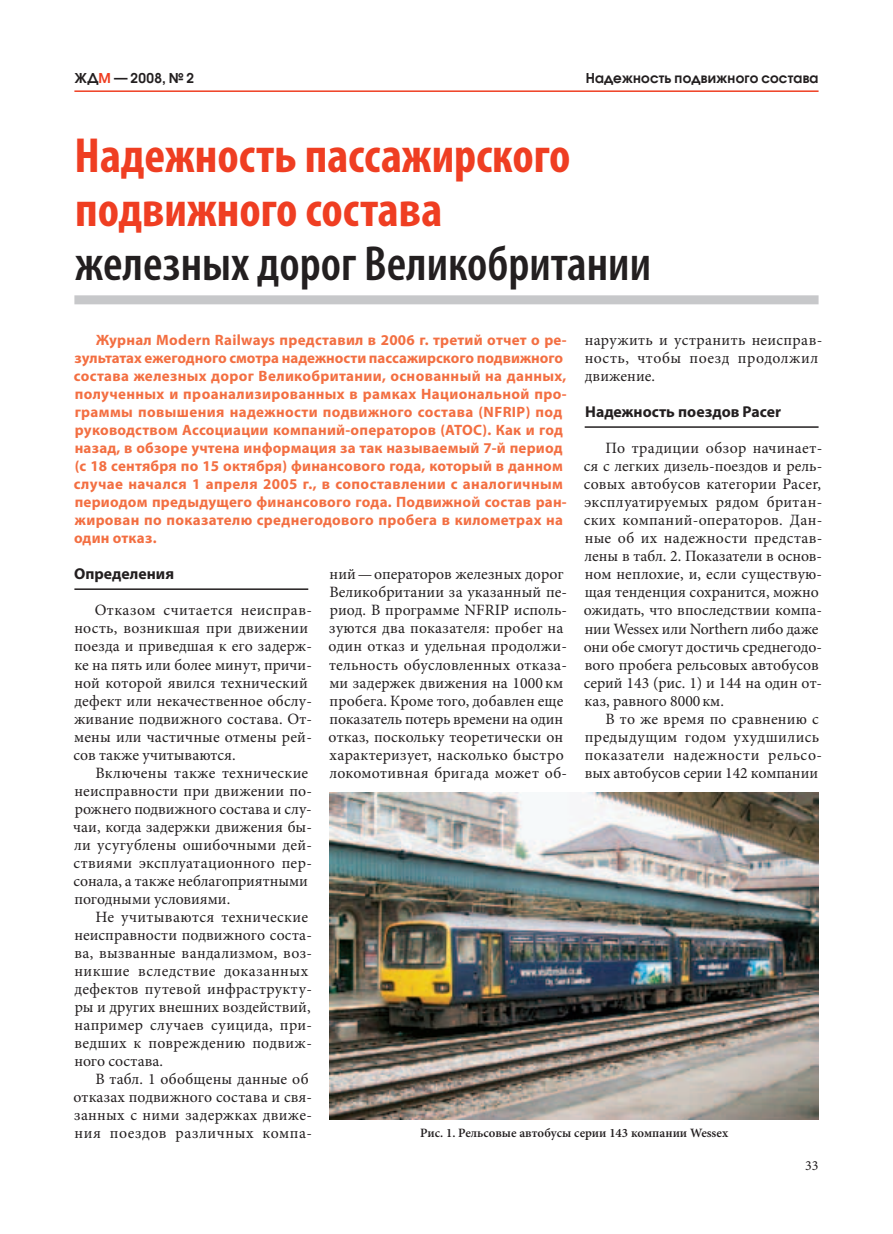
<style>
.page{position:relative;width:893px;height:1234px;background:#fff}
.page>*{position:absolute;margin:0;border:0;box-sizing:border-box;transform-origin:0 0}
.t1{font:700 condensed 49.5px/54px "Myriad Pro";color:#ef3e22}
.t2{font:600 condensed 49.5px "Myriad Pro";color:#231f20}
.t3{font:15.75px/18px "Minion Pro";letter-spacing:.01em;color:#231f20}
.t4{font:700 15.75px "Myriad Pro";color:#231f20}
.t5{font:700 15px/18px "Myriad Pro";letter-spacing:.02em;color:#f36f42}
.t6{font:13.95px "Minion Pro";color:#231f20}
.t7{font:600 13.5px "Avant Garde Gothic C";letter-spacing:.01em;color:#231f20}
.t8{font:600 12.75px "Minion Pro";color:#231f20}
.s1{color:#ef3e22}
</style>
<div class="page">
<hr style="left:74px;top:90px;width:745px;height:2px;background:#ef3e22">
<hr style="left:74px;top:588px;width:234px;height:1px;background:#231f20">
<hr style="left:585px;top:426px;width:234px;height:1px;background:#231f20">
<img style="left:330px;top:792px;width:489px;height:327px">
<div style="left:74px;top:295px;width:745px;height:9px;background:#c7c8ca"></div>
<p class="t7" style="left:74px;top:70px;width:121px">ЖД<span class="s1">М</span> — 2008, № 2</p>
<p class="t7" style="left:586px;top:70px;width:234px">Надежность подвижного состава</p>
<h1 class="t1" style="left:75px;top:129px;width:497px">Надежность пассажирского подвижного состава</h1>
<h1 class="t2" style="left:75px;top:237px;width:577px">железных дорог Великобритании</h1>
<p class="t5" style="left:74px;top:330px;width:494px;text-indent:22px">Журнал Modern Railways представил в 2006 г. третий отчет о ре&shy;зультатах ежегодного смотра надежности пассажирского подвижного состава железных дорог Великобритании, основанный на данных, полученных и проанализированных в рамках Национальной про&shy;граммы повышения надежности подвижного состава (NFRIP) под руководством Ассоциации компаний-операторов (ATOC). Как и год назад, в обзоре учтена информация за так называемый 7‑й период (с 18 сентября по 15 октября) финансового года, который в данном случае начался 1 апреля 2005 г., в сопоставлении с аналогичным периодом предыдущего финансового года. Подвижной состав ран&shy;жирован по показателю среднегодового пробега в километрах на один отказ.</p>
<p class="t3" style="left:585px;top:331px;width:239px">наружить и устранить неисправ&shy;ность, чтобы поезд продолжил движение.</p>
<p class="t4" style="left:585px;top:401px;width:197px">Надежность поездов Pacer</p>
<p class="t3" style="left:584px;top:439px;width:240px;text-indent:22px">По традиции обзор начинает&shy;ся с легких дизель-поездов и рель&shy;совых автобусов категории Pacer, эксплуатируемых рядом британ&shy;ских компаний-операторов. Дан&shy;ные об их надежности представ&shy;лены в табл. 2. Показатели в основ&shy;ном неплохие, и, если существую&shy;щая тенденция сохранится, можно ожидать, что впоследствии компа&shy;нии Wessex или Northern либо даже они обе смогут достичь среднегодо&shy;вого пробега рельсовых автобусов серий 143 (рис. 1) и 144 на один от&shy;каз, равного 8000км.</p>
<p class="t3" style="left:585px;top:709px;width:239px;text-indent:21px">В то же время по сравнению с предыдущим годом ухудшились показатели надежности рельсо&shy;вых автобусов серии 142 компании</p>
<p class="t4" style="left:74px;top:563px;width:101px">Определения</p>
<p class="t3" style="left:73px;top:601px;width:240px;text-indent:21px">Отказом считается неисправ&shy;ность, возникшая при движении поезда и приведшая к его задерж&shy;ке на пять или более минут, причи&shy;ной которой явился технический дефект или некачественное обслу&shy;живание подвижного состава. От&shy;мены или частичные отмены рей&shy;сов также учитываются.</p>
<p class="t3" style="left:73px;top:763px;width:240px;text-indent:22px">Включены также технические неисправности при движении по&shy;рожнего подвижного состава и слу&shy;чаи, когда задержки движения бы&shy;ли усугублены ошибочными дей&shy;ствиями эксплуатационного пер&shy;сонала, а также неблагоприятными погодными условиями.</p>
<p class="t3" style="left:74px;top:907px;width:239px;text-indent:21px">Не учитываются технические неисправности подвижного соста&shy;ва, вызванные вандализмом, воз&shy;никшие вследствие доказанных дефектов путевой инфраструкту&shy;ры и других внешних воздействий, например случаев суицида, при&shy;ведших к повреждению подвиж&shy;ного состава.</p>
<p class="t3" style="left:73px;top:1069px;width:240px;text-indent:22px">В табл. 1 обобщены данные об отказах подвижного состава и свя&shy;занных с ними задержках движе&shy;ния поездов различных компа-</p>
<p class="t3" style="left:329px;top:565px;width:240px">ний—операторов железных дорог<br>Великобритании за указанный пе&shy;риод. В программе NFRIP исполь&shy;зуются два показателя: пробег на один отказ и удельная продолжи&shy;тельность обусловленных отказа&shy;ми задержек движения на 1000 км пробега. Кроме того, добавлен еще показатель потерь времени на один отказ, поскольку теоретически он характеризует, насколько быстро локомотивная бригада может об-</p>
<p class="t8" style="left:420px;top:1123px;width:310px">Рис. 1. Рельсовые автобусы серии 143 компании Wessex</p>
<p class="t6" style="left:805px;top:1155px;width:15px">33</p>
</div>
